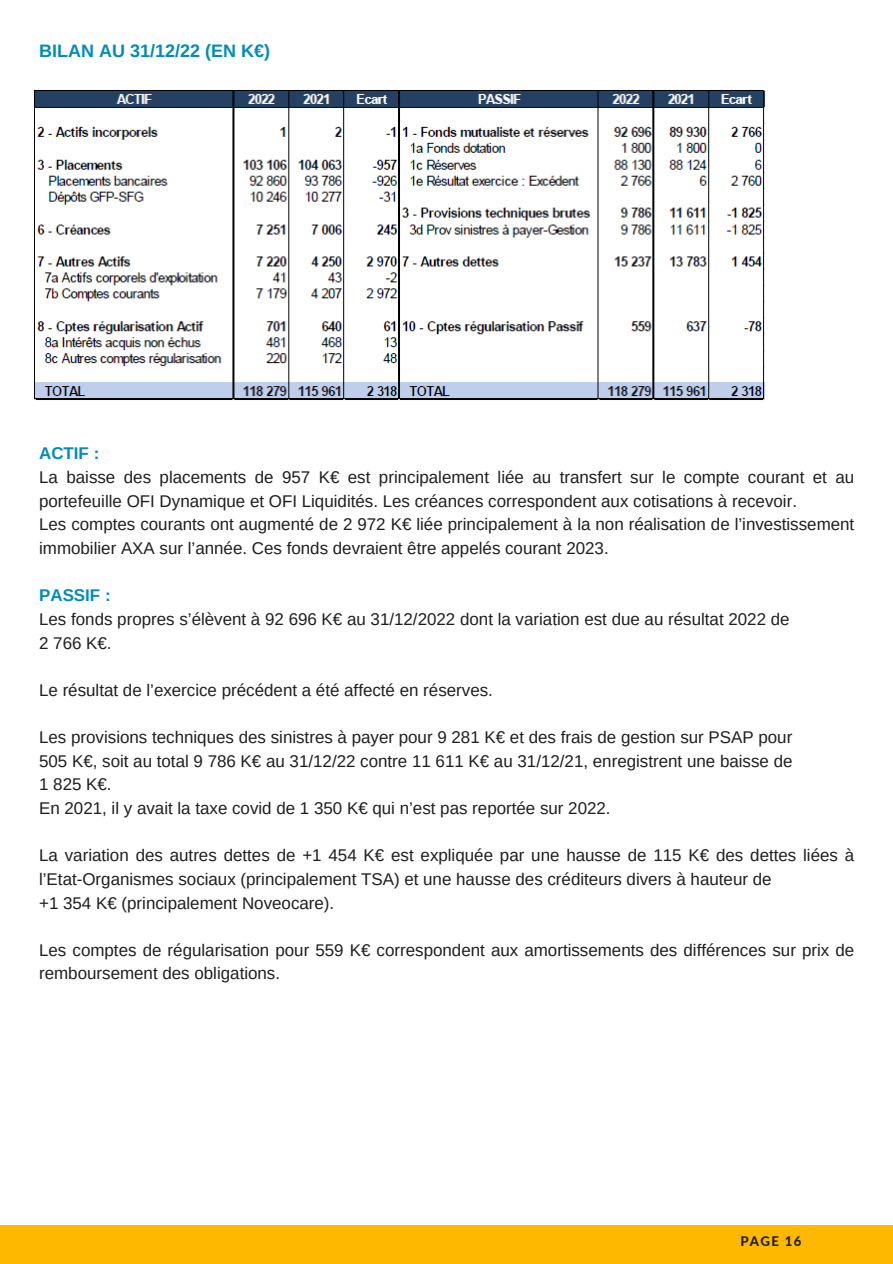
<style>
.page{position:relative;width:893px;height:1264px;background:#fff}
.page>*{position:absolute;margin:0;border:0;box-sizing:border-box;transform-origin:0 0}
.t1{font:700 18px "Arimo";color:#008cbe}
.t2{font:16.95px/23.7px "Arimo";color:#1e1e1e}
.t3{font:700 16.95px "Arimo";color:#008cbe}
.t4{font:800 13.2px "Lato";letter-spacing:.1em;color:#1e1e1e}
</style>
<div class="page">
<div style="left:0;top:1225px;width:892px;height:38px;background:#ffb800"></div>
<img style="left:34px;top:90px;width:732px;height:310px">
<p class="t1" style="left:39px;top:40px;width:232px">BILAN AU 31/12/22 (EN K€)</p>
<p class="t3" style="left:39px;top:444px;width:62px">ACTIF :</p>
<p class="t2" style="left:39px;top:465px;width:816px">La baisse des placements de 957 K€ est principalement liée au transfert sur le compte courant et au portefeuille OFI Dynamique et OFI Liquidités. Les créances correspondent aux cotisations à recevoir.<br>Les comptes courants ont augmenté de 2 972 K€ liée principalement à la non réalisation de l’investissement immobilier AXA sur l’année. Ces fonds devraient être appelés courant 2023.</p>
<p class="t3" style="left:39px;top:586px;width:73px">PASSIF :</p>
<p class="t2" style="left:39px;top:607px;width:752px">Les fonds propres s’élèvent à 92 696 K€ au 31/12/2022 dont la variation est due au résultat 2022 de<br>2 766 K€.</p>
<p class="t2" style="left:39px;top:678px;width:455px">Le résultat de l’exercice précédent a été affecté en réserves.</p>
<p class="t2" style="left:39px;top:725px;width:754px">Les provisions techniques des sinistres à payer pour 9 281 K€ et des frais de gestion sur PSAP pour 505 K€, soit au total 9 786 K€ au 31/12/22 contre 11 611 K€ au 31/12/21, enregistrent une baisse de 1 825 K€.<br>En 2021, il y avait la taxe covid de 1 350 K€ qui n’est pas reportée sur 2022.</p>
<p class="t2" style="left:39px;top:843px;width:816px">La variation des autres dettes de +1 454 K€ est expliquée par une hausse de 115 K€ des dettes liées à l’Etat-Organismes sociaux (principalement TSA) et une hausse des créditeurs divers à hauteur de<br>+1 354 K€ (principalement Noveocare).</p>
<p class="t2" style="left:39px;top:938px;width:816px">Les comptes de régularisation pour 559 K€ correspondent aux amortissements des différences sur prix de remboursement des obligations.</p>
<p class="t4" style="left:740px;top:1232px;width:63px">PAGE 16</p>
</div>
